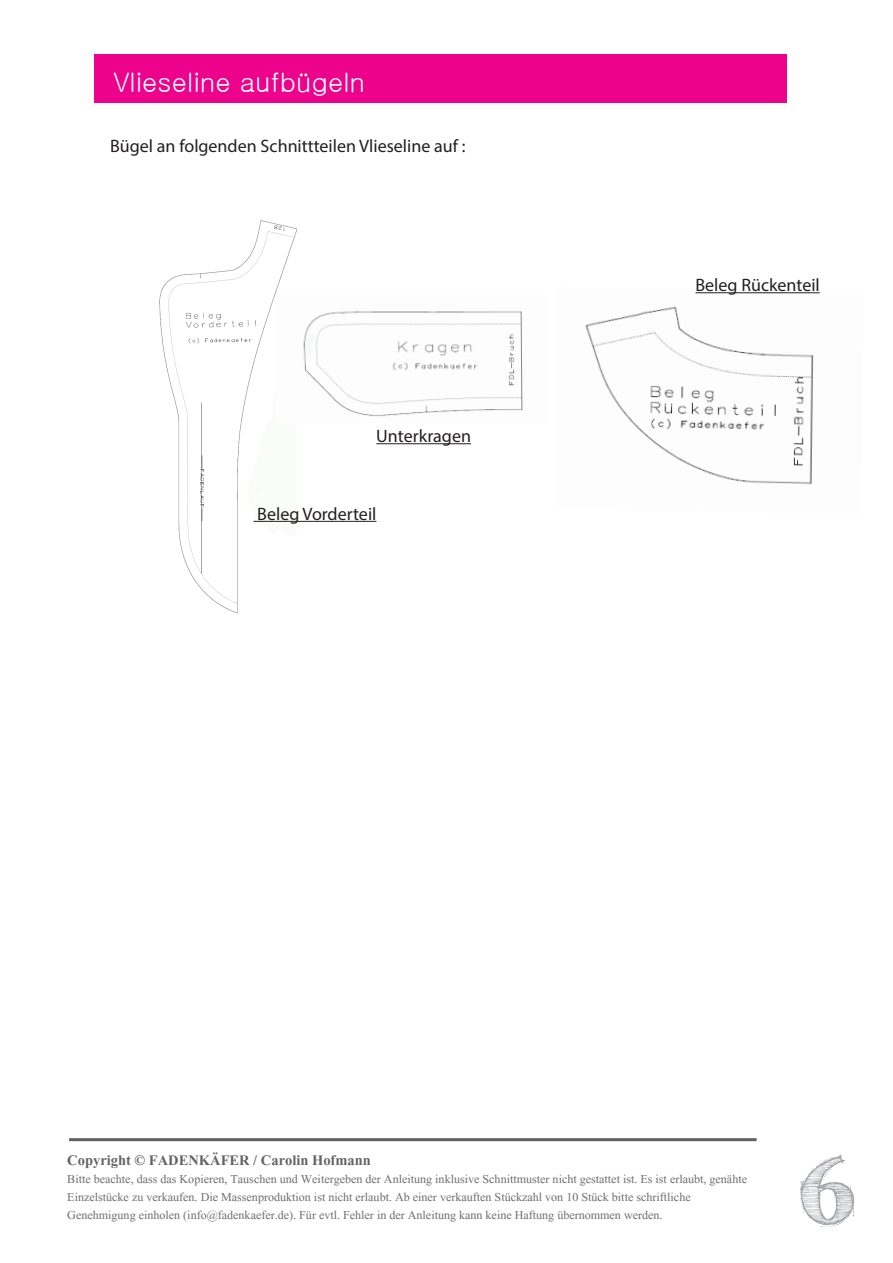
<style>
.page{position:relative;width:893px;height:1263px;background:#fff}
.page>*{position:absolute;margin:0;border:0;box-sizing:border-box;transform-origin:0 0}
.t1{font:700 90px "FFF Tusj";color:#a1a3a6}
.t2{font:27px "Gulim";color:#fff}
.t3{font:18px "Myriad Pro";color:#231f20}
.t4{font:700 18px "Aparajita";color:#636366}
.t5{font:15px/18px "Aparajita";color:#6d6e71}
</style>
<div class="page">
<hr style="left:69px;top:1138px;width:688px;height:3px;background:#606063">
<div style="left:94px;top:54px;width:692px;height:48px;background:#ed028c"></div>
<img style="left:159px;top:220px;width:138px;height:394px">
<img style="left:276px;top:294px;width:247px;height:129px">
<img style="left:585px;top:293px;width:235px;height:192px">
<hr style="left:253px;top:521px;width:123px;height:1px;background:#231f20">
<hr style="left:376px;top:443px;width:95px;height:1px;background:#231f20">
<hr style="left:695px;top:292px;width:125px;height:1px;background:#231f20">
<h2 class="t2" style="left:113px;top:69px;width:253px">Vlieseline aufbügeln</h2>
<p class="t3" style="left:110px;top:135px;width:357px">Bügel an folgenden Schnittteilen Vlieseline auf :</p>
<p class="t3" style="left:376px;top:425px;width:96px">Unterkragen</p>
<p class="t3" style="left:257px;top:502px;width:121px">Beleg Vorderteil</p>
<p class="t3" style="left:695px;top:274px;width:126px">Beleg Rückenteil</p>
<p class="t4" style="left:67px;top:1149px;width:305px">Copyright © FADENKÄFER / Carolin Hofmann</p>
<p class="t5" style="left:67px;top:1170px;width:681px">Bitte beachte, dass das Kopieren, Tauschen und Weitergeben der Anleitung inklusive Schnittmuster nicht gestattet ist. Es ist erlaubt, genähte<br>Einzelstücke zu verkaufen. Die Massenproduktion ist nicht erlaubt. Ab einer verkauften Stückzahl von 10 Stück bitte schriftliche<br>Genehmigung einholen (info@fadenkaefer.de). Für evtl. Fehler in der Anleitung kann keine Haftung übernommen werden.</p>
<h1 class="t1" style="left:798px;top:1137px;width:60px">6</h1>
</div>
